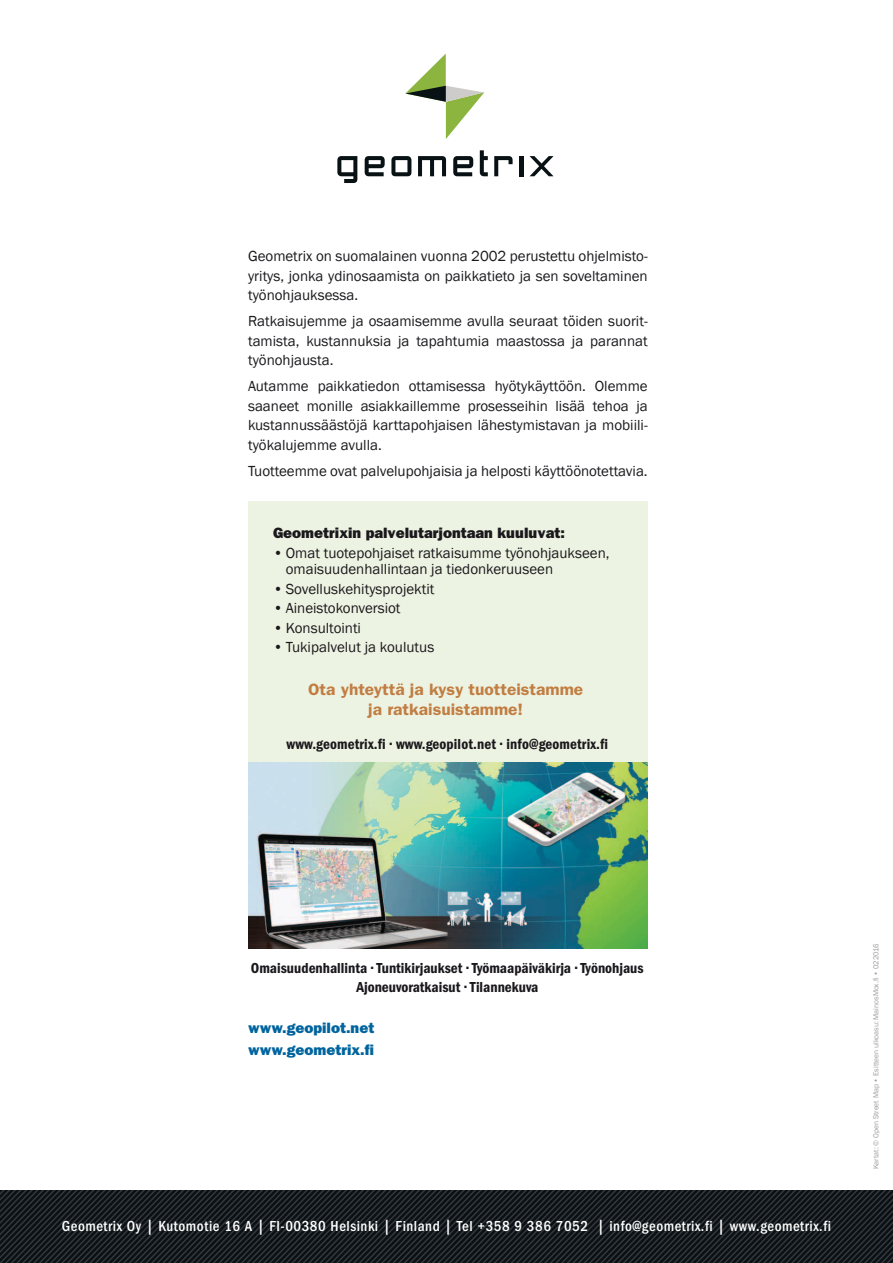
<style>
.page{position:relative;width:893px;height:1263px;background:#fff}
.page>*{position:absolute;margin:0;border:0;box-sizing:border-box;transform-origin:0 0}
.t1{font:600 16.5px/19.8px "Franklin Gothic";color:#c17d42;text-align:center;scale:1.05 1}
.t2{font:15px/19.5px "Franklin Gothic";color:#1a181c;text-align:justify}
.t3{font:600 condensed 15px/19.5px "Franklin Gothic";color:#1a181c;text-align:center}
.t4{font:500 condensed 15px "Franklin Gothic";letter-spacing:.035em;color:#fff}
.t5{font:800 15px "Franklin Gothic";color:#1a181c}
.t6{font:800 15px/22.5px "Franklin Gothic";color:#00649e}
.t7{font:7.5px "Franklin Gothic";color:#a09e9e}
</style>
<div class="page">
<div style="left:248px;top:501px;width:400px;height:323px;background:#edf3e2"></div>
<img style="left:248px;top:762px;width:400px;height:186px">
<svg style="left:337px;top:156px;width:20px;height:27px"></svg>
<svg style="left:365px;top:156px;width:20px;height:20px"></svg>
<svg style="left:391px;top:156px;width:20px;height:20px"></svg>
<svg style="left:418px;top:156px;width:28px;height:20px"></svg>
<svg style="left:453px;top:156px;width:20px;height:20px"></svg>
<svg style="left:480px;top:150px;width:8px;height:26px"></svg>
<svg style="left:494px;top:156px;width:19px;height:20px"></svg>
<hr style="left:519px;top:156px;width:4px;height:20px;background:#081214">
<svg style="left:530px;top:156px;width:24px;height:20px"></svg>
<svg style="left:405px;top:54px;width:79px;height:85px"></svg>
<svg style="left:0;top:1190px;width:893px;height:73px;background:#191f22"></svg>
<p class="t2" style="left:248px;top:247px;width:401px">Geometrix on suomalainen vuonna 2002 perustettu ohjelmisto&shy;yritys, jonka ydinosaamista on paikkatieto ja sen soveltaminen työnohjauksessa.</p>
<p class="t2" style="left:248px;top:312px;width:401px">Ratkaisujemme ja osaamisemme avulla seuraat töiden suorit&shy;tamista, kustannuksia ja tapahtumia maastossa ja parannat työnohjausta.</p>
<p class="t2" style="left:248px;top:377px;width:401px">Autamme paikkatiedon ottamisessa hyötykäyttöön. Olemme saaneet monille asiakkaillemme prosesseihin lisää tehoa ja kustannussäästöjä karttapohjaisen lähestymistavan ja mobiili&shy;työkalujemme avulla.</p>
<p class="t2" style="left:248px;top:461px;width:401px">Tuotteemme ovat palvelupohjaisia ja helposti käyttöönotettavia.</p>
<p class="t5" style="left:273px;top:524px;width:293px">Geometrixin palvelutarjontaan kuuluvat:</p>
<p class="t2" style="left:286px;top:545px;width:325px;line-height:16.5px;text-indent:-13px">• Omat tuotepohjaiset ratkaisumme työnohjaukseen, omaisuudenhallintaan ja tiedonkeruuseen</p>
<p class="t2" style="left:273px;top:579px;width:163px">• Sovelluskehitysprojektit</p>
<p class="t2" style="left:273px;top:599px;width:129px">• Aineistokonversiot</p>
<p class="t2" style="left:273px;top:618px;width:90px">• Konsultointi</p>
<p class="t2" style="left:273px;top:638px;width:163px">• Tukipalvelut ja koulutus</p>
<p class="t1" style="left:308px;top:679px;width:264px">Ota yhteyttä ja kysy tuotteistamme ja ratkaisuistamme!</p>
<p class="t3" style="left:287px;top:735px;width:323px">www.geometrix.fi • www.geopilot.net • info@geometrix.fi</p>
<p class="t3" style="left:251px;top:958px;width:394px">Omaisuudenhallinta • Tuntikirjaukset • Työmaapäiväkirja • Työnohjaus<br>Ajoneuvoratkaisut • Tilannekuva</p>
<p class="t6" style="left:248px;top:1016px;width:128px">www.geopilot.net www.geometrix.fi</p>
<p class="t4" style="left:62px;top:1217px;width:771px">Geometrix Oy | Kutomotie 16 A | FI-00380 Helsinki | Finland | Tel +358 9 386 7052 | info@geometrix.fi | www.geometrix.fi</p>
<p class="t7" style="left:871px;top:1169px;width:228px;rotate:-90deg">Kartat: © Open Street Map • Esitteen ulkoasu: MainosMox.fi • 022016</p>
</div>
